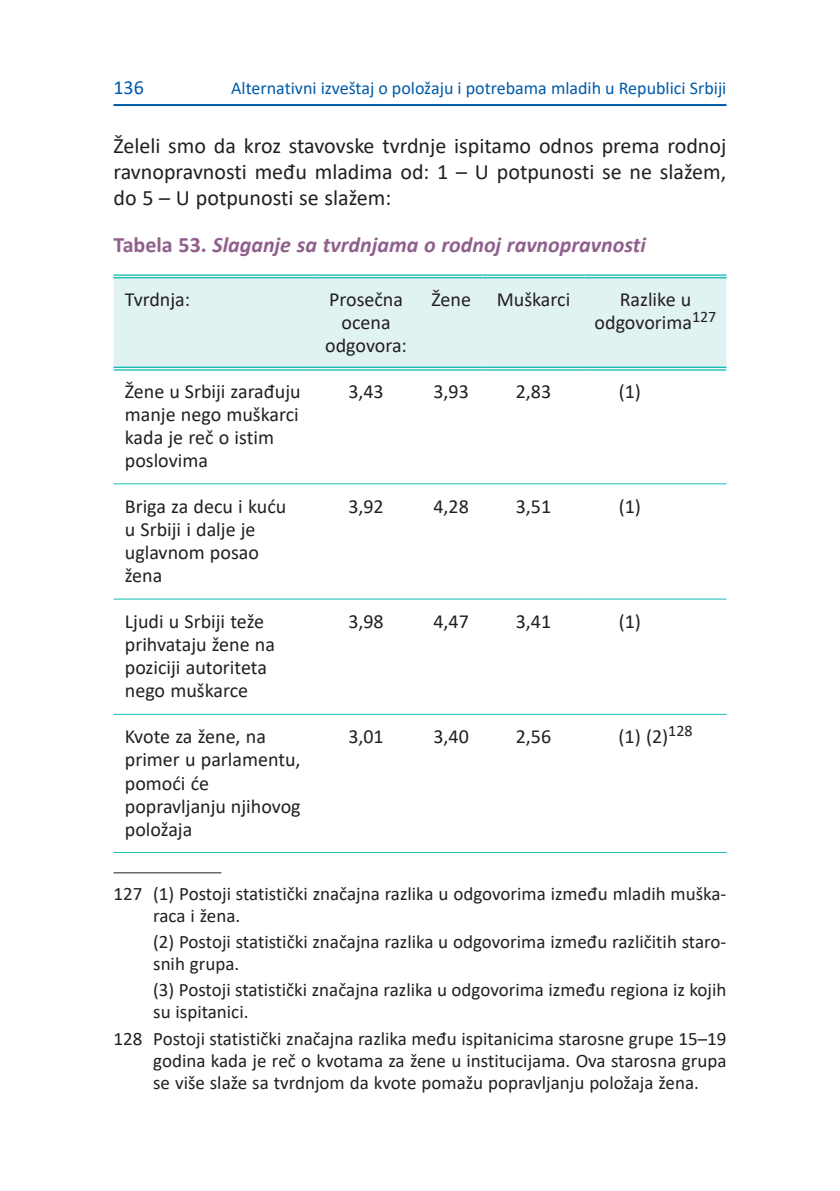
<style>
.page{position:relative;width:840px;height:1191px;background:#fff}
.page>*{position:absolute;margin:0;border:0;box-sizing:border-box;transform-origin:0 0}
.t1{font:22px/26.4px "Calibri";color:#231f20;text-align:justify}
.t2{font:italic 700 22px "Calibri";color:#90608d}
.t3{font:20px/23px "Calibri";color:#231f20}
.t4{font:20px "Calibri";color:#015aaa}
.t5{font:19px/21.8px "Calibri";color:#231f20}
.t6{font:18px "Calibri";color:#015aaa}
.s1{font-style:normal}
</style>
<div class="page">
<hr style="left:113px;top:104px;width:613px;height:2px;background:#015aaa">
<div style="left:113px;top:276px;width:613px;height:90px;background:#e0f2f1"></div>
<hr style="left:113px;top:598px;width:199px;height:1px;background:#15bbb3">
<hr style="left:584px;top:598px;width:142px;height:1px;background:#15bbb3">
<hr style="left:113px;top:714px;width:199px;height:1px;background:#15bbb3">
<hr style="left:584px;top:714px;width:142px;height:1px;background:#15bbb3">
<hr style="left:113px;top:483px;width:613px;height:1px;background:#15bbb3">
<hr style="left:312px;top:598px;width:272px;height:1px;background:#15bbb3">
<hr style="left:312px;top:714px;width:272px;height:1px;background:#15bbb3">
<hr style="left:113px;top:274px;width:199px;height:2px;background:#15bbb3">
<hr style="left:113px;top:277px;width:199px;height:1px;background:#15bbb3">
<hr style="left:312px;top:274px;width:108px;height:2px;background:#15bbb3">
<hr style="left:312px;top:277px;width:108px;height:1px;background:#15bbb3">
<hr style="left:420px;top:274px;width:62px;height:2px;background:#15bbb3">
<hr style="left:420px;top:277px;width:62px;height:1px;background:#15bbb3">
<hr style="left:482px;top:274px;width:102px;height:2px;background:#15bbb3">
<hr style="left:482px;top:277px;width:102px;height:1px;background:#15bbb3">
<hr style="left:584px;top:274px;width:142px;height:2px;background:#15bbb3">
<hr style="left:584px;top:277px;width:142px;height:1px;background:#15bbb3">
<hr style="left:113px;top:366px;width:199px;height:2px;background:#15bbb3">
<hr style="left:113px;top:369px;width:199px;height:1px;background:#15bbb3">
<hr style="left:312px;top:366px;width:108px;height:2px;background:#15bbb3">
<hr style="left:312px;top:369px;width:108px;height:1px;background:#15bbb3">
<hr style="left:420px;top:366px;width:62px;height:2px;background:#15bbb3">
<hr style="left:420px;top:369px;width:62px;height:1px;background:#15bbb3">
<hr style="left:482px;top:366px;width:102px;height:2px;background:#15bbb3">
<hr style="left:482px;top:369px;width:102px;height:1px;background:#15bbb3">
<hr style="left:584px;top:366px;width:142px;height:2px;background:#15bbb3">
<hr style="left:584px;top:369px;width:142px;height:1px;background:#15bbb3">
<hr style="left:113px;top:852px;width:613px;height:1px;background:#15bbb3">
<hr style="left:113px;top:872px;width:108px;height:1px;background:#231f20">
<p class="t4" style="left:113px;top:79px;width:32px">136</p>
<p class="t6" style="left:231px;top:81px;width:496px">Alternativni izveštaj o položaju i potrebama mladih u Republici Srbiji</p>
<p class="t1" style="left:113px;top:134px;width:614px">Želeli smo da kroz stavovske tvrdnje ispitamo odnos prema rodnoj ravnopravnosti među mladima od: 1 – U potpunosti se ne slažem, do 5 – U potpunosti se slažem:</p>
<p class="t2" style="left:113px;top:235px;width:533px"><span class="s1">Tabela 53.</span> Slaganje sa tvrdnjama o rodnoj ravnopravnosti</p>
<p class="t3" style="left:125px;top:289px;width:67px">Tvrdnja:</p>
<p class="t3" style="left:325px;top:289px;width:83px;text-align:center">Prosečna ocena odgovora:</p>
<p class="t3" style="left:431px;top:289px;width:41px">Žene</p>
<p class="t3" style="left:496px;top:289px;width:75px">Muškarci</p>
<p class="t3" style="left:594px;top:289px;width:123px;text-align:center">Razlike u odgovorima<sup>127</sup></p>
<p class="t3" style="left:125px;top:381px;width:177px">Žene u Srbiji zarađuju manje nego muškarci kada je reč o istim poslovima</p>
<p class="t3" style="left:348px;top:381px;width:37px">3,43</p>
<p class="t3" style="left:433px;top:381px;width:37px">3,93</p>
<p class="t3" style="left:515px;top:381px;width:37px">2,83</p>
<p class="t3" style="left:618px;top:381px;width:24px">(1)</p>
<p class="t3" style="left:125px;top:496px;width:163px">Briga za decu i kuću u Srbiji i dalje je uglavnom posao žena</p>
<p class="t3" style="left:348px;top:496px;width:37px">3,92</p>
<p class="t3" style="left:433px;top:496px;width:37px">4,28</p>
<p class="t3" style="left:515px;top:496px;width:37px">3,51</p>
<p class="t3" style="left:618px;top:496px;width:24px">(1)</p>
<p class="t3" style="left:125px;top:612px;width:152px">Ljudi u Srbiji teže prihvataju žene na poziciji autoriteta nego muškarce</p>
<p class="t3" style="left:348px;top:612px;width:37px">3,98</p>
<p class="t3" style="left:433px;top:612px;width:37px">4,47</p>
<p class="t3" style="left:515px;top:612px;width:37px">3,41</p>
<p class="t3" style="left:618px;top:612px;width:24px">(1)</p>
<p class="t3" style="left:125px;top:727px;width:177px">Kvote za žene, na primer u parlamentu, pomoći će popravljanju njihovog položaja</p>
<p class="t3" style="left:348px;top:727px;width:37px">3,01</p>
<p class="t3" style="left:433px;top:727px;width:37px">3,40</p>
<p class="t3" style="left:515px;top:727px;width:37px">2,56</p>
<p class="t3" style="left:618px;top:727px;width:76px">(1) (2)<sup>128</sup></p>
<p class="t5" style="left:153px;top:884px;width:574px;text-indent:-40px">127 (1) Postoji statistički značajna razlika u odgovorima između mladih muška&shy;raca i žena.</p>
<p class="t5" style="left:153px;top:932px;width:574px">(2) Postoji statistički značajna razlika u odgovorima između različitih staro&shy;snih grupa.</p>
<p class="t5" style="left:153px;top:980px;width:574px">(3) Postoji statistički značajna razlika u odgovorima između regiona iz kojih su ispitanici.</p>
<p class="t5" style="left:153px;top:1029px;width:574px;text-align:justify;text-indent:-40px">128 Postoji statistički značajna razlika među ispitanicima starosne grupe 15–19 godina kada je reč o kvotama za žene u institucijama. Ova starosna grupa se više slaže sa tvrdnjom da kvote pomažu popravljanju položaja žena.</p>
</div>
